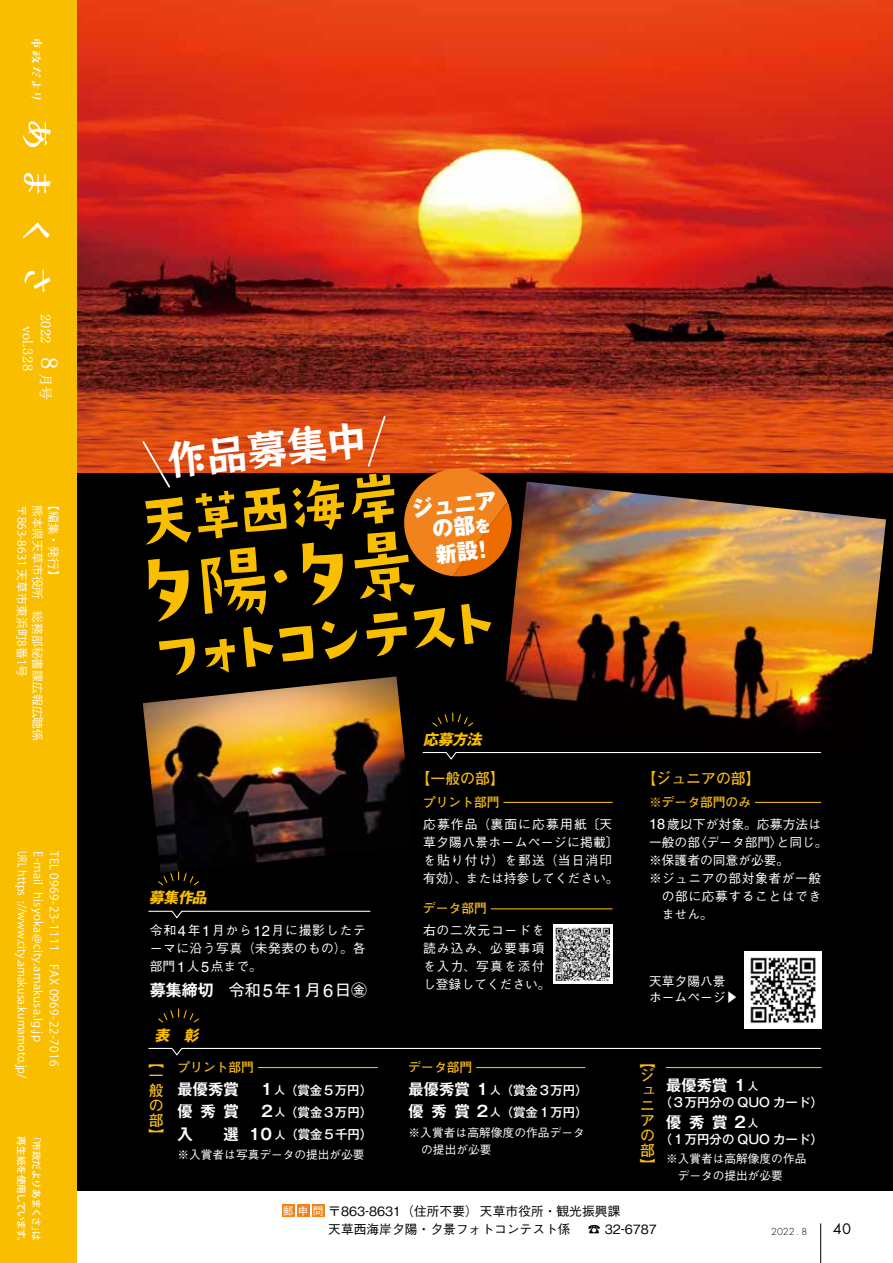
<style>
.page{position:relative;width:893px;height:1263px;background:#fff}
.page>*{position:absolute;margin:0;border:0;box-sizing:border-box;transform-origin:0 0}
.t1{font:87px "AB kirigirisu";color:#fabe00}
.t2{font:64.05px "AB kirigirisu";color:#fabe00}
.t3{font:62.25px "AB kirigirisu";color:#fabe00}
.t4{font:41.1px "Rockn Roll One";color:#fff}
.t5{font:800 21.3px/22.4px "Gothic MB101 Pro";color:#fff;text-align:center}
.t6{font:15.9px "Gothic MB101 Pro";color:#fff}
.t7{font:15.9px "Futura PT";color:#000}
.t8{font:700 15.3px "Gothic MB101 Pro De";color:#fff}
.t9{font:700 14.85px/14.9px "Futo Go B101 Pro";color:#f5ba18;text-align:justify}
.t10{font:italic 700 14.85px "Gothic MB101 Pro";color:#fabe00}
.t11{font:13.8px "Tsuku Min Pr 6 LB";color:#fff}
.t12{font:500 12.75px/18.1px "Gothic BBB Pro";letter-spacing:.04em;color:#fff;text-align:justify}
.t13{font:500 12.75px/18.1px "Gothic BBB Pro";color:#000}
.t14{font:500 12.75px/15.9px "Gothic BBB Pro";color:#fff}
.t15{font:500 12.75px/18.1px "Gothic BBB Pro";letter-spacing:.065em;color:#fff}
.t16{font:700 12.75px "Futo Go B101 Pro";color:#f5ba18}
.t17{font:500 12.75px "Gothic BBB Pro";letter-spacing:.01em;color:#fff}
.t18{font:500 12.45px/22.4px "Gothic MB101 Pro";color:#fff}
.t19{font:500 11.7px/17px "Gothic BBB Pro";color:#fff}
.t20{font:11.7px "Koz Go Pr 6 N";letter-spacing:.01em;color:#fff}
.t21{font:11.7px "Koz Go Pr 6 N";letter-spacing:.01em;color:#fff;scale:.75 1}
.t22{font:11.7px "Koz Go Pr 6 N";letter-spacing:.03em;color:#fff}
.t23{font:11.7px "Koz Go Pr 6 N";letter-spacing:.04em;color:#fff}
.t24{font:300 10.65px "Futura PT";color:#000}
.t25{font:500 10.65px "Gothic BBB Pro";color:#fff}
.t26{font:500 9.6px/15px "Koz Go Pr 6 N";color:#fff}
.s1{font-size:23.4px}
.s2{font-size:15.9px}
.s3{font-family:"Helvetica";font-weight:400;font-size:14.7px}
.s4{font-family:"Gothic MB101 Pro De";font-weight:700}
.s5{font-family:"Helvetica";font-size:18.3px}
.s6{font-family:"Gothic MB101 Pro De";font-weight:700;font-size:15.3px}
.s7{font-size:10.5px}
.s8{font-family:"Gothic MB101 Pro";font-weight:500;font-size:10.5px}
</style>
<div class="page">
<div style="left:72px;top:459px;width:821px;height:732px;background:#000"></div>
<img style="left:77px;top:0;width:816px;height:472px">
<img style="left:823px;top:512px;width:63px;height:211px">
<img style="left:149px;top:762px;width:254px;height:54px">
<div style="left:312px;top:1204px;width:12px;height:13px;background:#f0831e"></div>
<div style="left:282px;top:1204px;width:13px;height:13px;background:#f0831e"></div>
<div style="left:297px;top:1204px;width:12px;height:13px;background:#f0831e"></div>
<hr style="left:504px;top:802px;width:108px;height:1px;background:#fabe00">
<hr style="left:755px;top:802px;width:66px;height:1px;background:#fabe00">
<svg style="left:148px;top:816px;width:674px;height:253px"></svg>
<hr style="left:491px;top:908px;width:121px;height:2px;background:#000">
<hr style="left:491px;top:908px;width:121px;height:1px;background:#fabe00">
<svg style="left:553px;top:924px;width:59px;height:59px"></svg>
<img style="left:556px;top:927px;width:53px;height:53px">
<div style="left:0;top:0;width:77px;height:1263px;background:#fabe00"></div>
<svg style="left:23px;top:121px;width:28px;height:26px"></svg>
<svg style="left:24px;top:173px;width:26px;height:20px"></svg>
<svg style="left:23px;top:222px;width:27px;height:16px"></svg>
<svg style="left:25px;top:269px;width:26px;height:23px"></svg>
<svg style="left:31px;top:38px;width:11px;height:61px"></svg>
<hr style="left:820px;top:1223px;width:1px;height:40px;background:#000">
<img style="left:139px;top:254px;width:684px;height:508px">
<p class="t11" style="left:40px;top:326px;width:47px;rotate:90deg">vol.328</p>
<p class="t11" style="left:58px;top:314px;width:88px;rotate:90deg">2022 <span class="s1">8</span> 月号</p>
<p class="t20" style="left:28px;top:505px;width:174px;rotate:90deg">〒863-8631 天草市東浜町8番1号</p>
<p class="t20" style="left:44px;top:505px;width:238px;rotate:90deg">熊本県天草市役所　総務部秘書課広報広聴係</p>
<p class="t20" style="left:60px;top:499px;width:84px;rotate:90deg">【編集・発行】</p>
<p class="t23" style="left:61px;top:851px;width:217px;rotate:90deg">TEL 0969-23-1111　FAX 0969-22-7016</p>
<p class="t21" style="left:29px;top:851px;width:305px;rotate:90deg">URL https ://www.city.amakusa.kumamoto.jp/</p>
<p class="t22" style="left:45px;top:851px;width:192px;rotate:90deg">E-mail hisyoka@city.amakusa.lg.jp</p>
<p class="t26" style="left:44px;top:1136px;width:112px;text-indent:-5px;rotate:90deg">「市政だよりあまくさ」は再生紙を使用しています。</p>
<h3 class="t4" style="left:164px;top:433px;width:203px;rotate:-6deg">作品募集中</h3>
<h3 class="t3" style="left:131px;top:493px;width:274px;rotate:-6deg">天草西海岸</h3>
<h3 class="t5" style="left:411px;top:495px;width:87px;rotate:-6deg">ジュニアの部<span class="s2">を</span></h3>
<h1 class="t1" style="left:120px;top:551px;width:306px;rotate:-6deg">夕陽・夕景</h1>
<h2 class="t2" style="left:143px;top:627px;width:362px;rotate:-6deg">フォトコンテスト</h2>
<p class="t10" style="left:149px;top:885px;width:63px">募集作品</p>
<p class="t12" style="left:150px;top:920px;width:217px">令和<span class="s3">4</span>年<span class="s3">1</span>月から<span class="s3">12</span>月に撮影したテーマに沿う写真（未発表のもの）。各部門<span class="s3">1</span>人<span class="s3">5</span>点まで。</p>
<p class="t6" style="left:150px;top:977px;width:219px"><span class="s4">募集締切</span> 令和<span class="s5">5</span>年<span class="s5">1</span>月<span class="s5">6</span>日㊎</p>
<p class="t10" style="left:154px;top:1022px;width:49px">表　彰</p>
<p class="t9" style="left:149px;top:1051px;width:16px">【一般の部】</p>
<p class="t16" style="left:178px;top:1057px;width:78px">プリント部門</p>
<p class="t8" style="left:178px;top:1076px;width:63px">最優秀賞</p>
<p class="t18" style="left:259px;top:1077px;width:114px"><span class="s6">１</span><span class="s7">人</span>（賞金５万円）</p>
<p class="t8" style="left:178px;top:1099px;width:63px">優秀賞</p>
<p class="t18" style="left:178px;top:1100px;width:203px;text-indent:82px"><span class="s6">２</span><span class="s7">人</span>（賞金３万円）<span class="s6">入　　選 10</span> <span class="s7">人</span>（賞金５千円）　</p>
<p class="t19" style="left:178px;top:1145px;width:189px">※入賞者は写真データの提出が必要</p>
<p class="t10" style="left:423px;top:727px;width:64px">応募方法</p>
<p class="t9" style="left:416px;top:769px;width:91px">【一般の部】</p>
<p class="t16" style="left:423px;top:792px;width:78px">プリント部門</p>
<p class="t12" style="left:423px;top:813px;width:197px;text-align:left">応募作品（裏面に応募用紙〔天草夕陽八景ホームページに掲載〕を貼り付け）を郵送（当日消印有効）、または持参してください。</p>
<p class="t16" style="left:423px;top:898px;width:65px">データ部門</p>
<p class="t15" style="left:423px;top:920px;width:129px">右の二次元コードを読み込み、必要事項を入力、写真を添付し登録してください。</p>
<p class="t9" style="left:642px;top:769px;width:121px">【ジュニアの部】</p>
<p class="t17" style="left:649px;top:814px;width:174px"><span class="s3">18</span>歳以下が対象。応募方法は</p>
<p class="t14" style="left:649px;top:832px;width:180px">一般の部〈データ部門〉と同じ。</p>
<p class="t14" style="left:649px;top:851px;width:142px">※保護者の同意が必要。</p>
<p class="t12" style="left:649px;top:867px;width:174px">※ジュニアの部対象者が一般</p>
<p class="t12" style="left:662px;top:886px;width:161px">の部に応募することはでき</p>
<p class="t12" style="left:662px;top:904px;width:53px">ません。</p>
<p class="t16" style="left:649px;top:792px;width:104px">※データ部門のみ</p>
<p class="t14" style="left:649px;top:972px;width:91px">天草夕陽八景ホームページ▶</p>
<p class="t16" style="left:408px;top:1057px;width:65px">データ部門</p>
<p class="t9" style="left:640px;top:1051px;width:16px">【ジュニアの部】</p>
<p class="t18" style="left:408px;top:1077px;width:181px"><span class="s6">最優秀賞 １</span><span class="s7">人</span>（賞金３万円）<span class="s6">優秀賞 ２</span><span class="s7">人</span>（賞金１万円）</p>
<p class="t19" style="left:421px;top:1123px;width:165px;text-indent:-13px">※入賞者は高解像度の作品データの提出が必要</p>
<p class="t8" style="left:666px;top:1072px;width:94px">最優秀賞 １<span class="s8">人</span></p>
<p class="t18" style="left:660px;top:1089px;width:165px">（３万円分の QUO カード）</p>
<p class="t8" style="left:666px;top:1110px;width:94px">優秀賞 ２<span class="s8">人</span></p>
<p class="t18" style="left:660px;top:1126px;width:165px">（１万円分の QUO カード）</p>
<p class="t19" style="left:666px;top:1148px;width:142px">※入賞者は高解像度の作品　データの提出が必要</p>
<p class="t13" style="left:328px;top:1200px;width:330px">〒863-8631（住所不要） 天草市役所・観光振興課<br>天草西海岸夕陽・夕景フォトコンテスト係 　☎ 32-6787</p>
<p class="t25" style="left:283px;top:1202px;width:42px">郵申問</p>
<p class="t24" style="left:771px;top:1225px;width:38px">2022 . 8</p>
<p class="t7" style="left:833px;top:1220px;width:20px">40</p>
</div>
